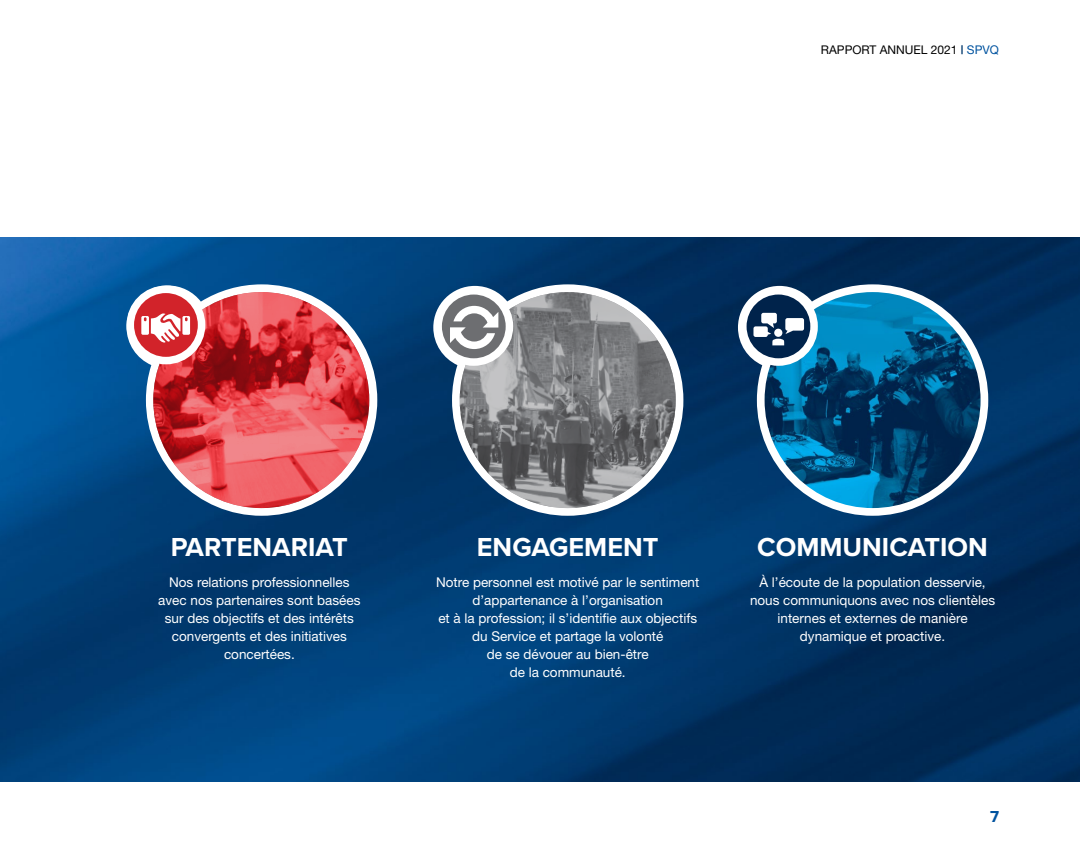
<style>
.page{position:relative;width:1080px;height:864px;background:#fff}
.page>*{position:absolute;margin:0;border:0;box-sizing:border-box;transform-origin:0 0}
.t1{font:700 27px "Proxima Nova";color:#fff}
.t2{font:700 16.5px "Proxima Nova";color:#00539f}
.t3{font:13.5px/18px "Helvetica Neue";color:#fff;text-align:center}
.t4{font:12px "Helvetica Neue";color:#000}
.s1{font-weight:700;color:#00386c}
.s2{color:#00539f}
</style>
<div class="page">
<img style="left:0;top:238px;width:1080px;height:544px">
<svg style="left:127px;top:284px;width:250px;height:232px"></svg>
<img style="left:153px;top:292px;width:216px;height:216px">
<svg style="left:130px;top:289px;width:72px;height:72px;fill:#d2232a"></svg>
<div style="left:127px;top:286px;width:78px;height:78px;border:8px solid #fff;border-radius:50%"></div>
<svg style="left:141px;top:313px;width:49px;height:30px"></svg>
<svg style="left:433px;top:284px;width:250px;height:232px;fill:#003567"></svg>
<svg style="left:738px;top:284px;width:250px;height:232px"></svg>
<img style="left:460px;top:292px;width:216px;height:216px">
<img style="left:765px;top:292px;width:216px;height:216px;border-radius:108px">
<svg style="left:743px;top:291px;width:71px;height:71px;fill:#00234b"></svg>
<div style="left:739px;top:287px;width:79px;height:79px;border:8px solid #fff;border-radius:50%"></div>
<svg style="left:753px;top:313px;width:51px;height:32px"></svg>
<svg style="left:438px;top:291px;width:71px;height:71px"></svg>
<div style="left:434px;top:287px;width:79px;height:79px;border:8px solid #fff;border-radius:50%"></div>
<svg style="left:450px;top:306px;width:48px;height:43px"></svg>
<p class="t4" style="left:821px;top:43px;width:180px">RAPPORT ANNUEL 2021 <span class="s1">|</span> <span class="s2">SPVQ</span></p>
<h1 class="t1" style="left:171px;top:527px;width:179px">PARTENARIAT</h1>
<p class="t3" style="left:158px;top:573px;width:204px">Nos relations professionnelles avec nos partenaires sont basées sur des objectifs et des intérêts convergents et des initiatives concertées.</p>
<h1 class="t1" style="left:477px;top:527px;width:183px">ENGAGEMENT</h1>
<p class="t3" style="left:436px;top:573px;width:265px">Notre personnel est motivé par le sentiment d’appartenance à l’organisation<br>et à la profession; il s’identifie aux objectifs du Service et partage la volonté<br>de se dévouer au bien-être<br>de la communauté.</p>
<h1 class="t1" style="left:757px;top:527px;width:232px">COMMUNICATION</h1>
<p class="t3" style="left:750px;top:573px;width:247px">À l’écoute de la population desservie, nous communiquons avec nos clientèles internes et externes de manière dynamique et proactive.</p>
<p class="t2" style="left:990px;top:805px;width:10px">7</p>
</div>
